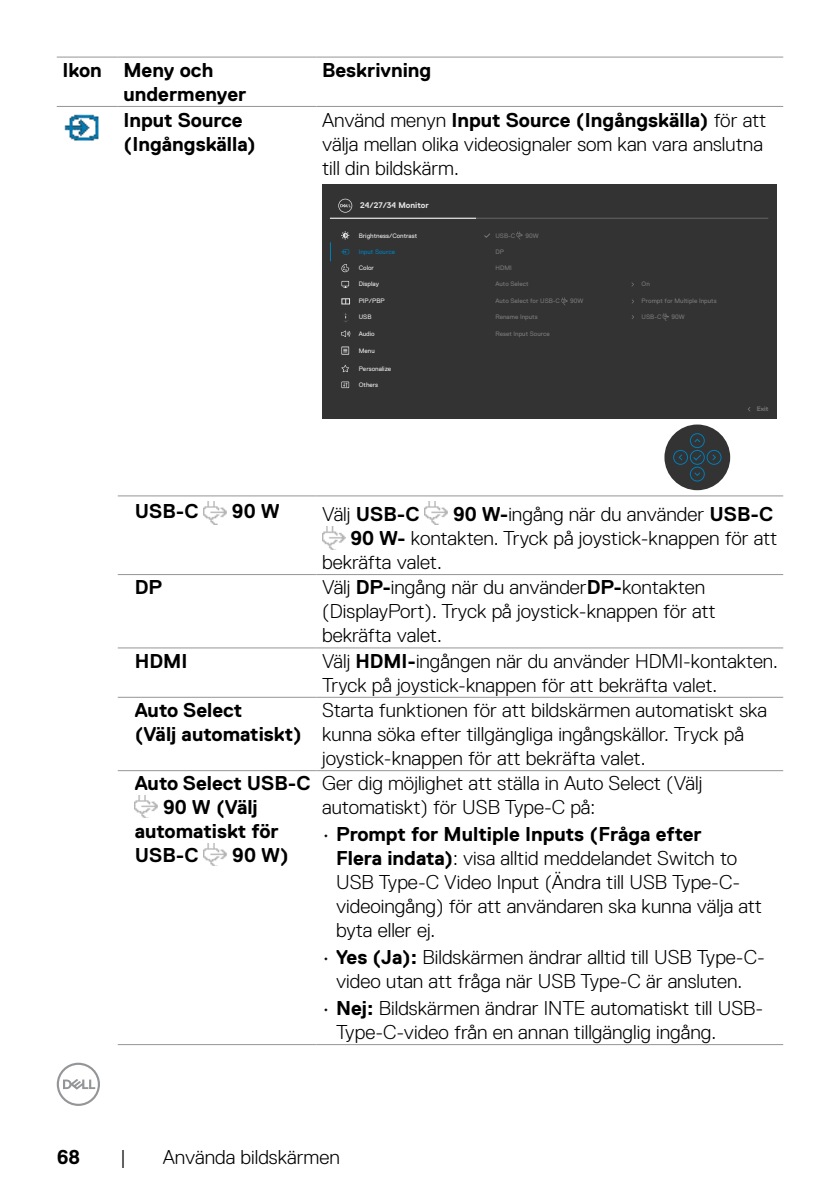
<style>
.page{position:relative;width:840px;height:1191px;background:#fff}
.page>*{position:absolute;margin:0;border:0;box-sizing:border-box;transform-origin:0 0}
.t1{font:300 20px/24px "Dell Replica";color:#000}
.t2{font:700 20px/24px "Dell Replica";color:#000}
.t3{font:700 8.2px "Dell Replica";color:#e4e4e4}
.t4{font:6.4px "Dell Replica";color:#777}
.t5{font:6.4px "Dell Replica";color:#e4e4e4}
.t6{font:6.4px "Dell Replica";color:#007db8}
.t7{font:700 6.4px "Dell Replica";color:#777}
.s1{font-weight:700}
.s2{font-weight:300}
</style>
<div class="page">
<svg style="left:57px;top:1062px;width:43px;height:44px"></svg>
<hr style="left:57px;top:57px;width:61px;height:1px;background:#939598">
<hr style="left:118px;top:57px;width:198px;height:1px;background:#939598">
<hr style="left:316px;top:57px;width:466px;height:1px;background:#939598">
<hr style="left:57px;top:106px;width:61px;height:1px;background:#939598">
<hr style="left:118px;top:106px;width:198px;height:1px;background:#939598">
<hr style="left:316px;top:106px;width:466px;height:1px;background:#939598">
<hr style="left:118px;top:495px;width:198px;height:1px;background:#939598">
<hr style="left:316px;top:495px;width:466px;height:1px;background:#939598">
<hr style="left:118px;top:574px;width:198px;height:1px;background:#939598">
<hr style="left:316px;top:574px;width:466px;height:1px;background:#939598">
<hr style="left:118px;top:647px;width:198px;height:1px;background:#939598">
<hr style="left:316px;top:647px;width:466px;height:1px;background:#939598">
<hr style="left:118px;top:697px;width:198px;height:1px;background:#939598">
<hr style="left:316px;top:697px;width:466px;height:1px;background:#939598">
<hr style="left:118px;top:770px;width:198px;height:1px;background:#939598">
<hr style="left:316px;top:770px;width:466px;height:1px;background:#939598">
<hr style="left:118px;top:1044px;width:198px;height:1px;background:#939598">
<hr style="left:316px;top:1044px;width:466px;height:1px;background:#939598">
<img style="left:64px;top:114px;width:35px;height:27px">
<div style="left:322px;top:184px;width:453px;height:235px;background:#333"></div>
<div style="left:664px;top:424px;width:65px;height:66px;background:#333;border-radius:50%"></div>
<hr style="left:330px;top:218px;width:437px;height:1px;background:#666">
<hr style="left:330px;top:218px;width:146px;height:1px;background:#fff">
<svg style="left:662px;top:313px;width:6px;height:8px"></svg>
<svg style="left:484px;top:233px;width:6px;height:5px"></svg>
<svg style="left:516px;top:231px;width:6px;height:8px"></svg>
<div style="left:689px;top:450px;width:15px;height:15px;border:1px solid #007db8;border-radius:50%"></div>
<div style="left:689px;top:467px;width:15px;height:14px;border:1px solid #007db8;border-radius:50%"></div>
<div style="left:673px;top:450px;width:14px;height:15px;border:1px solid #007db8;border-radius:50%"></div>
<div style="left:706px;top:450px;width:15px;height:15px;border:1px solid #007db8;border-radius:50%"></div>
<svg style="left:694px;top:472px;width:6px;height:4px"></svg>
<div style="left:689px;top:433px;width:15px;height:15px;border:1px solid #007db8;border-radius:50%"></div>
<svg style="left:694px;top:438px;width:6px;height:5px"></svg>
<svg style="left:712px;top:454px;width:4px;height:7px"></svg>
<svg style="left:678px;top:454px;width:4px;height:7px"></svg>
<svg style="left:691px;top:453px;width:11px;height:8px"></svg>
<svg style="left:330px;top:242px;width:1px;height:19px"></svg>
<svg style="left:341px;top:249px;width:8px;height:5px"></svg>
<svg style="left:341px;top:264px;width:8px;height:8px"></svg>
<svg style="left:341px;top:231px;width:8px;height:8px"></svg>
<svg style="left:342px;top:281px;width:6px;height:7px"></svg>
<svg style="left:341px;top:298px;width:9px;height:6px"></svg>
<svg style="left:341px;top:365px;width:8px;height:7px"></svg>
<svg style="left:341px;top:381px;width:8px;height:7px"></svg>
<svg style="left:342px;top:382px;width:6px;height:5px"></svg>
<svg style="left:341px;top:346px;width:8px;height:9px"></svg>
<svg style="left:342px;top:347px;width:6px;height:7px"></svg>
<svg style="left:343px;top:349px;width:4px;height:3px"></svg>
<svg style="left:344px;top:313px;width:4px;height:9px"></svg>
<svg style="left:341px;top:330px;width:9px;height:7px"></svg>
<svg style="left:338px;top:199px;width:14px;height:14px"></svg>
<svg style="left:561px;top:297px;width:6px;height:8px"></svg>
<img style="left:203px;top:501px;width:24px;height:23px">
<img style="left:424px;top:501px;width:23px;height:23px">
<img style="left:322px;top:527px;width:23px;height:22px">
<img style="left:135px;top:795px;width:23px;height:22px">
<img style="left:204px;top:843px;width:23px;height:22px">
<p class="t2" style="left:123px;top:58px;width:124px;text-indent:-61px">Ikon Meny och undermenyer</p>
<p class="t2" style="left:322px;top:58px;width:111px">Beskrivning</p>
<p class="t2" style="left:123px;top:108px;width:134px">Input Source (Ingångskälla)</p>
<p class="t1" style="left:322px;top:108px;width:445px">Använd menyn <span class="s1">Input Source (Ingångskälla)</span> för att välja mellan olika videosignaler som kan vara anslutna till din bildskärm.</p>
<p class="t3" style="left:360px;top:201px;width:70px">24/27/34 Monitor</p>
<p class="t5" style="left:358px;top:232px;width:60px">Brightness/Contrast</p>
<p class="t6" style="left:358px;top:248px;width:38px">Input Source</p>
<p class="t5" style="left:358px;top:264px;width:17px">Color</p>
<p class="t5" style="left:358px;top:281px;width:22px">Display</p>
<p class="t5" style="left:358px;top:298px;width:27px">PIP/PBP</p>
<p class="t5" style="left:358px;top:313px;width:14px">USB</p>
<p class="t5" style="left:358px;top:330px;width:17px">Audio</p>
<p class="t5" style="left:358px;top:347px;width:18px">Menu</p>
<p class="t5" style="left:358px;top:365px;width:34px">Personalize</p>
<p class="t5" style="left:358px;top:381px;width:21px">Others</p>
<p class="t4" style="left:495px;top:232px;width:21px">USB-C</p>
<p class="t4" style="left:525px;top:232px;width:15px">90W</p>
<p class="t4" style="left:495px;top:248px;width:10px">DP</p>
<p class="t4" style="left:495px;top:264px;width:18px">HDMI</p>
<p class="t4" style="left:495px;top:281px;width:35px">Auto Select</p>
<p class="t4" style="left:641px;top:281px;width:10px">On</p>
<p class="t4" style="left:495px;top:298px;width:66px">Auto Select for USB-C</p>
<p class="t4" style="left:569px;top:298px;width:15px">90W</p>
<p class="t4" style="left:641px;top:298px;width:76px">Prompt for Multiple Inputs</p>
<p class="t4" style="left:495px;top:330px;width:56px">Reset Input Source</p>
<p class="t4" style="left:495px;top:313px;width:44px">Rename Inputs</p>
<p class="t4" style="left:641px;top:313px;width:21px">USB-C</p>
<p class="t4" style="left:671px;top:313px;width:15px">90W</p>
<p class="t7" style="left:756px;top:405px;width:13px">Exit</p>
<p class="t2" style="left:135px;top:499px;width:65px">USB-C</p>
<p class="t2" style="left:232px;top:499px;width:49px">90 W</p>
<p class="t2" style="left:322px;top:502px;width:99px"><span class="s2">Välj</span> USB-C</p>
<p class="t1" style="left:453px;top:502px;width:321px"><span class="s1">90 W-</span>ingång när du använder <span class="s1">USB-C</span></p>
<p class="t1" style="left:350px;top:526px;width:428px"><span class="s1">90 W-</span> kontakten. Tryck på joystick-knappen för att</p>
<p class="t1" style="left:322px;top:550px;width:121px">bekräfta valet.</p>
<p class="t2" style="left:135px;top:575px;width:29px">DP</p>
<p class="t1" style="left:322px;top:575px;width:395px">Välj <span class="s1">DP-</span>ingång när du använder<span class="s1">DP-</span>kontakten (DisplayPort). Tryck på joystick-knappen för att bekräfta valet.</p>
<p class="t2" style="left:135px;top:649px;width:54px">HDMI</p>
<p class="t1" style="left:322px;top:649px;width:457px">Välj <span class="s1">HDMI-</span>ingången när du använder HDMI-kontakten.<br>Tryck på joystick-knappen för att bekräfta valet.</p>
<p class="t2" style="left:135px;top:698px;width:168px">Auto Select<br>(Välj automatiskt)</p>
<p class="t1" style="left:322px;top:698px;width:446px">Starta funktionen för att bildskärmen automatiskt ska kunna söka efter tillgängliga ingångskällor. Tryck på joystick-knappen för att bekräfta valet.</p>
<p class="t2" style="left:135px;top:771px;width:177px">Auto Select USB-C</p>
<p class="t2" style="left:163px;top:795px;width:96px">90 W (Välj</p>
<p class="t2" style="left:135px;top:819px;width:145px">automatiskt för</p>
<p class="t2" style="left:135px;top:843px;width:65px">USB-C</p>
<p class="t2" style="left:232px;top:843px;width:58px">90 W)</p>
<p class="t1" style="left:322px;top:771px;width:381px">Ger dig möjlighet att ställa in Auto Select (Välj automatiskt) för USB Type-C på:</p>
<p class="t1" style="left:336px;top:822px;width:427px;text-indent:-14px">• <span class="s1">Prompt for Multiple Inputs (Fråga efter<br>Flera indata)</span>: visa alltid meddelandet Switch to USB Type-C Video Input (Ändra till USB Type-C&shy;videoingång) för att användaren ska kunna välja att byta eller ej.</p>
<p class="t1" style="left:322px;top:945px;width:444px;text-align:center">• <span class="s1">Yes (Ja):</span> Bildskärmen ändrar alltid till USB Type-C&shy;video utan att fråga när USB Type-C är ansluten.</p>
<p class="t1" style="left:336px;top:996px;width:428px;text-indent:-14px">• <span class="s1">Nej:</span> Bildskärmen ändrar INTE automatiskt till USB-<br>Type-C-video från en annan tillgänglig ingång.</p>
<p class="t2" style="left:57px;top:1145px;width:25px">68</p>
<p class="t1" style="left:120px;top:1145px;width:7px">|</p>
<p class="t1" style="left:162px;top:1145px;width:178px">Använda bildskärmen</p>
</div>
